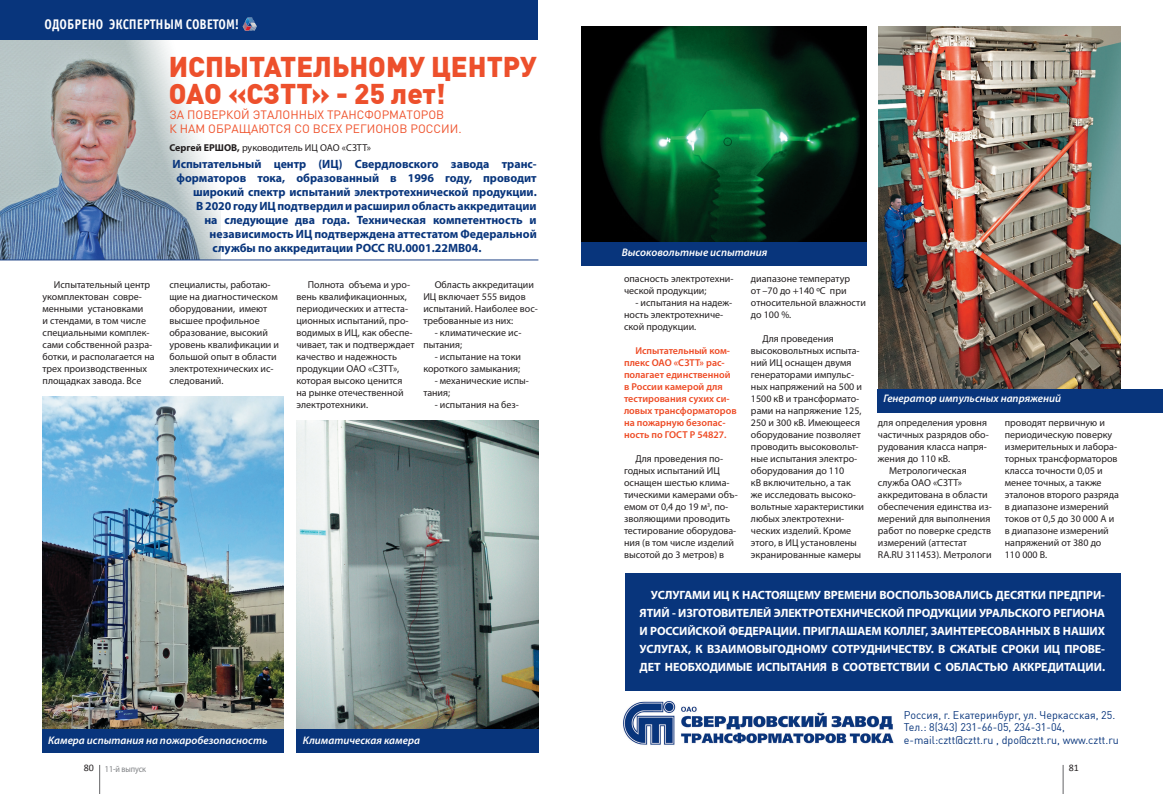
<style>
.page{position:relative;width:1163px;height:794px;background:#fff}
.page>*{position:absolute;margin:0;border:0;box-sizing:border-box;transform-origin:0 0}
.t1{font:900 28px/27px "DIN Cyr";color:#ed502c}
.t2{font:700 14px "Officina Sans C";color:#fff;scale:.9 1}
.t3{font:700 12px "Myriad Pro";color:#08357c}
.t4{font:700 12px/18px "Myriad Pro";letter-spacing:-.01em;color:#fff;text-align:justify}
.t5{font:12px/13.8px "DIN Pro";color:#ef522c}
.t6{font:11px/12.6px "DIN Cyr";color:#08357c}
.t7{font:italic 600 11px "Myriad Pro";color:#fff}
.t8{font:10px/12px "Myriad Pro";color:#231f20}
.t9{font:600 10px/12px "Myriad Pro";color:#ee4b25}
.t10{font:10px "Calibri";color:#231f20}
.t11{font:9px "Myriad Pro";letter-spacing:-.01em;color:#808285;scale:.9 1}
.s1{font-weight:700}
.s2{font-family:"Calibri";font-size:10px;color:#231f20}
</style>
<div class="page">
<img style="left:43px;top:397px;width:241px;height:332px">
<div style="left:43px;top:729px;width:241px;height:24px;background:#08357c"></div>
<div style="left:624px;top:573px;width:496px;height:117px;background:#08357c"></div>
<img style="left:623px;top:701px;width:271px;height:44px">
<img style="left:0;top:39px;width:221px;height:220px">
<svg style="left:99px;top:765px;width:1px;height:29px"></svg>
<svg style="left:1062px;top:765px;width:1px;height:29px"></svg>
<div style="left:0;top:0;width:537px;height:39px;background:#08357c"></div>
<img style="left:242px;top:18px;width:15px;height:12px">
<img style="left:878px;top:26px;width:242px;height:363px">
<img style="left:296px;top:420px;width:242px;height:309px">
<img style="left:581px;top:26px;width:285px;height:216px">
<hr style="left:0;top:259px;width:538px;height:1px;background:#1e4386">
<div style="left:296px;top:729px;width:243px;height:24px;background:#08357c"></div>
<div style="left:581px;top:242px;width:285px;height:23px;background:#08357c"></div>
<div style="left:877px;top:389px;width:285px;height:23px;background:#08357c"></div>
<h2 class="t2" style="left:45px;top:16px;width:218px">ОДОБРЕНО ЭКСПЕРТНЫМ СОВЕТОМ!</h2>
<h1 class="t1" style="left:169px;top:53px;width:369px">ИСПЫТАТЕЛЬНОМУ ЦЕНТРУ<br>ОАО «СЗТТ» - 25 лет!</h1>
<p class="t5" style="left:169px;top:107px;width:293px">ЗА ПОВЕРКОЙ ЭТАЛОННЫХ ТРАНСФОРМАТОРОВ<br>К НАМ ОБРАЩАЮТСЯ СО ВСЕХ РЕГИОНОВ РОССИИ.</p>
<p class="t8" style="left:169px;top:141px;width:203px"><span class="s1">Сергей ЕРШОВ,</span> руководитель ИЦ ОАО «СЗТТ»</p>
<p class="t3" style="left:172px;top:156px;width:366px">Испытательный центр (ИЦ) Свердловского завода транс-</p>
<p class="t3" style="left:176px;top:170px;width:361px">форматоров тока, образованный в 1996 году, проводит</p>
<p class="t3" style="left:193px;top:184px;width:345px">широкий спектр испытаний электротехнической продукции.</p>
<p class="t3" style="left:196px;top:198px;width:342px">В 2020 году ИЦ подтвердил и расширил область аккредитации</p>
<p class="t3" style="left:204px;top:212px;width:334px">на следующие два года. Техническая компетентность и</p>
<p class="t3" style="left:209px;top:226px;width:328px">независимость ИЦ подтверждена аттестатом Федеральной</p>
<p class="t3" style="left:212px;top:240px;width:270px">службы по аккредитации РОСС RU.0001.22МВ04.</p>
<p class="t7" style="left:621px;top:245px;width:147px">Высоковольтные испытания</p>
<p class="t8" style="left:43px;top:279px;width:114px;text-indent:11px">Испытательный центр укомплектован совре&shy;менными установками<br>и стендами, в том числе специальными комплек&shy;сами собственной разра&shy;ботки, и располагается на трех производственных площадках завода. Все</p>
<p class="t8" style="left:624px;top:273px;width:111px">опасность электротехни&shy;ческой продукции;</p>
<p class="t8" style="left:169px;top:279px;width:111px">специалисты, работаю&shy;щие на диагностическом оборудовании, имеют высшее профильное образование, высокий уровень квалификации и большой опыт в области электротехнических ис&shy;следований.</p>
<p class="t8" style="left:296px;top:279px;width:120px;text-indent:11px">Полнота объема и уро&shy;вень квалификационных, периодических и аттеста&shy;ционных испытаний, про&shy;водимых в ИЦ, как обеспе&shy;чивает, так и подтверждает качество и надежность продукции ОАО «СЗТТ», которая высоко ценится на рынке отечественной электротехники.</p>
<p class="t8" style="left:423px;top:279px;width:116px;text-indent:11px">Область аккредитации<br>ИЦ включает 555 видов испытаний. Наиболее вос&shy;требованные из них:</p>
<p class="t8" style="left:624px;top:297px;width:110px;text-indent:11px">- испытания на надеж&shy;ность электротехниче&shy;ской продукции.</p>
<p class="t9" style="left:624px;top:345px;width:114px;text-indent:11px">Испытательный ком&shy;плекс ОАО «СЗТТ» рас&shy;полагает единственной в России камерой для тестирования сухих си&shy;ловых трансформаторов на пожарную безопас&shy;ность по ГОСТ Р 54827.</p>
<p class="t8" style="left:624px;top:453px;width:115px;text-indent:11px">Для проведения по&shy;годных испытаний ИЦ оснащен шестью клима&shy;тическими камерами объ&shy;емом от 0,4 до 19 м<sup>3</sup>, по&shy;зволяющими проводить тестирование оборудова&shy;ния (в том числе изделий высотой до 3 метров) в</p>
<p class="t8" style="left:423px;top:327px;width:99px;text-indent:11px">- климатические ис&shy;пытания;</p>
<p class="t8" style="left:423px;top:351px;width:99px;text-align:right">- испытание на токи короткого замыкания;</p>
<p class="t8" style="left:423px;top:375px;width:107px;text-indent:11px">- механические испы&shy;тания;</p>
<p class="t8" style="left:434px;top:399px;width:86px">- испытания на без-</p>
<p class="t8" style="left:750px;top:273px;width:116px">диапазоне температур<br>от –70 до +140 ºС при относительной влажности до 100 %.</p>
<p class="t8" style="left:750px;top:333px;width:114px;text-indent:11px">Для проведения высоковольтных испыта&shy;ний ИЦ оснащен двумя генераторами импульс&shy;ных напряжений на 500 и<br>1500 кВ и трансформато&shy;рами на напряжение 125,<br>250 и 300 кВ. Имеющееся оборудование позволяет проводить высоковольт&shy;ные испытания электро&shy;оборудования до 110<br>кВ включительно, а так же исследовать высоко&shy;вольтные характеристики любых электротехни&shy;ческих изделий. Кроме этого, в ИЦ установлены экранированные камеры</p>
<p class="t7" style="left:883px;top:391px;width:179px">Генератор импульсных напряжений</p>
<p class="t8" style="left:877px;top:417px;width:111px">для определения уровня</p>
<p class="t8" style="left:877px;top:429px;width:112px">частичных разрядов обо-</p>
<p class="t8" style="left:877px;top:441px;width:111px">рудования класса напря-</p>
<p class="t8" style="left:877px;top:453px;width:74px">жения до 110 кВ.</p>
<p class="t8" style="left:889px;top:465px;width:79px">Метрологическая</p>
<p class="t8" style="left:877px;top:477px;width:86px">служба ОАО «СЗТТ»</p>
<p class="t8" style="left:877px;top:489px;width:111px">аккредитована в области</p>
<p class="t8" style="left:877px;top:501px;width:115px">обеспечения единства из-</p>
<p class="t8" style="left:877px;top:513px;width:114px">мерений для выполнения</p>
<p class="t8" style="left:877px;top:525px;width:115px">работ по поверке средств</p>
<p class="t8" style="left:877px;top:537px;width:90px">измерений (аттестат</p>
<p class="t8" style="left:877px;top:549px;width:115px">RA.RU 311453). Метрологи</p>
<p class="t8" style="left:1004px;top:417px;width:116px">проводят первичную и периодическую поверку измерительных и лабора&shy;торных трансформаторов класса точности 0,05 и менее точных, а также эталонов второго разряда в диапазоне измерений токов от 0,5 до 30 000 А и в диапазоне измерений напряжений от 380 до<br>110 000 В.</p>
<p class="t7" style="left:48px;top:733px;width:221px">Камера испытания на пожаробезопасность</p>
<p class="t7" style="left:302px;top:733px;width:119px">Климатическая камера</p>
<p class="t4" style="left:639px;top:585px;width:467px;text-indent:11px">УСЛУГАМИ ИЦ К НАСТОЯЩЕМУ ВРЕМЕНИ ВОСПОЛЬЗОВАЛИСЬ ДЕСЯТКИ ПРЕДПРИ-ЯТИЙ - ИЗГОТОВИТЕЛЕЙ ЭЛЕКТРОТЕХНИЧЕСКОЙ ПРОДУКЦИИ УРАЛЬСКОГО РЕГИОНА И РОССИЙСКОЙ ФЕДЕРАЦИИ. ПРИГЛАШАЕМ КОЛЛЕГ, ЗАИНТЕРЕСОВАННЫХ В НАШИХ УСЛУГАХ, К ВЗАИМОВЫГОДНОМУ СОТРУДНИЧЕСТВУ. В СЖАТЫЕ СРОКИ ИЦ ПРОВЕ-ДЕТ НЕОБХОДИМЫЕ ИСПЫТАНИЯ В СООТВЕТСТВИИ С ОБЛАСТЬЮ АККРЕДИТАЦИИ.</p>
<p class="t6" style="left:903px;top:708px;width:216px">Россия, г. Екатеринбург, ул. Черкасская, 25.<br>Тел.: 8(343) 231-66-05, 234-31-04, e-mail:cztt@cztt.ru , dpo@cztt.ru, www.cztt.ru</p>
<p class="t11" style="left:84px;top:763px;width:71px"><span class="s2">80</span> 11-й выпуск</p>
<p class="t10" style="left:1068px;top:761px;width:12px">81</p>
</div>
